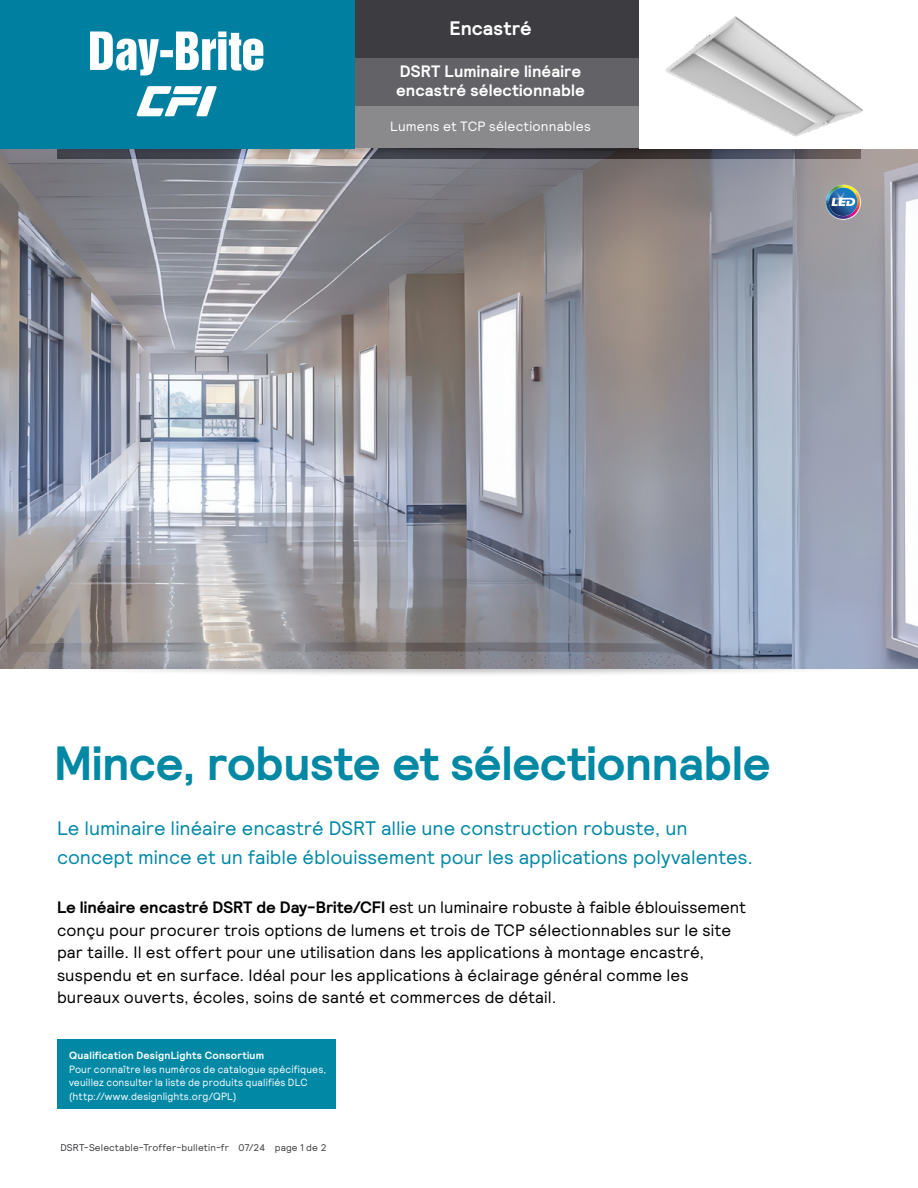
<style>
.page{position:relative;width:918px;height:1188px;background:#fff}
.page>*{position:absolute;margin:0;border:0;box-sizing:border-box;transform-origin:0 0}
.t1{font:700 48px "Signify Relative";letter-spacing:-.015em;color:#0088a5}
.t2{font:19.5px/28.5px "Signify Relative";color:#0088a5}
.t3{font:700 19.5px "Signify Relative";letter-spacing:.005em;color:#fff}
.t4{font:16.5px/22.5px "Signify Relative";letter-spacing:.005em;color:#000}
.t5{font:700 16.5px/19.5px "Signify Relative";letter-spacing:.005em;color:#fff}
.t6{font:13.5px "Signify Relative";letter-spacing:.015em;color:#fff}
.t7{font:10.5px/13.5px "Signify Relative";letter-spacing:.015em;color:#fff;scale:.96 1}
.t8{font:700 10.5px "Signify Relative";letter-spacing:.025em;color:#fff}
.t9{font:9.75px "Signify Relative";letter-spacing:.015em;color:#3c3c41}
.s1{font-weight:700}
</style>
<div class="page">
<div style="left:37px;top:659px;width:843px;height:19px;background:#000;opacity:.3"></div>
<div style="left:0;top:653px;width:57px;height:30px;background:#fff"></div>
<div style="left:861px;top:653px;width:57px;height:30px;background:#fff"></div>
<img style="left:0;top:158px;width:918px;height:510px">
<div style="left:37px;top:139px;width:843px;height:19px;background:#000;opacity:.3"></div>
<svg style="left:0;top:148px;width:57px;height:16px"></svg>
<svg style="left:861px;top:148px;width:57px;height:16px"></svg>
<div style="left:0;top:0;width:355px;height:148px;background:#007fa1"></div>
<div style="left:355px;top:0;width:285px;height:58px;background:#3c3c41"></div>
<div style="left:355px;top:58px;width:285px;height:48px;background:#636367"></div>
<div style="left:355px;top:106px;width:285px;height:42px;background:#8a8a8d"></div>
<svg style="left:90px;top:32px;width:173px;height:44px"></svg>
<svg style="left:136px;top:86px;width:81px;height:30px"></svg>
<div style="left:640px;top:0;width:278px;height:148px;background:#fff"></div>
<img style="left:665px;top:16px;width:198px;height:121px">
<svg style="left:825px;top:184px;width:36px;height:36px"></svg>
<svg style="left:826px;top:185px;width:33px;height:34px"></svg>
<div style="left:57px;top:1039px;width:279px;height:70px;background:#0088a5"></div>
<p class="t3" style="left:449px;top:15px;width:84px">Encastré</p>
<p class="t5" style="left:396px;top:61px;width:190px">DSRT Luminaire linéaire encastré sélectionnable</p>
<p class="t6" style="left:390px;top:118px;width:202px">Lumens et TCP sélectionnables</p>
<h1 class="t1" style="left:54px;top:731px;width:719px">Mince, robuste et sélectionnable</h1>
<p class="t2" style="left:57px;top:813px;width:698px">Le luminaire linéaire encastré DSRT allie une construction robuste, un concept mince et un faible éblouissement pour les applications polyvalentes.</p>
<p class="t4" style="left:57px;top:895px;width:691px"><span class="s1">Le linéaire encastré DSRT de Day-Brite/CFI</span> est un luminaire robuste à faible éblouissement conçu pour procurer trois options de lumens et trois de TCP sélectionnables sur le site par taille. Il est offert pour une utilisation dans les applications à montage encastré, suspendu et en surface. Idéal pour les applications à éclairage général comme les bureaux ouverts, écoles, soins de santé et commerces de détail.</p>
<p class="t8" style="left:69px;top:1048px;width:197px">Qualification DesignLights Consortium</p>
<p class="t7" style="left:69px;top:1062px;width:270px">Pour connaître les numéros de catalogue spécifiques, veuillez consulter la liste de produits qualifiés DLC (http://www.designlights.org/QPL)</p>
<p class="t9" style="left:60px;top:1141px;width:268px">DSRT-Selectable-Troffer-bulletin-fr 07/24 page 1 de 2</p>
</div>
